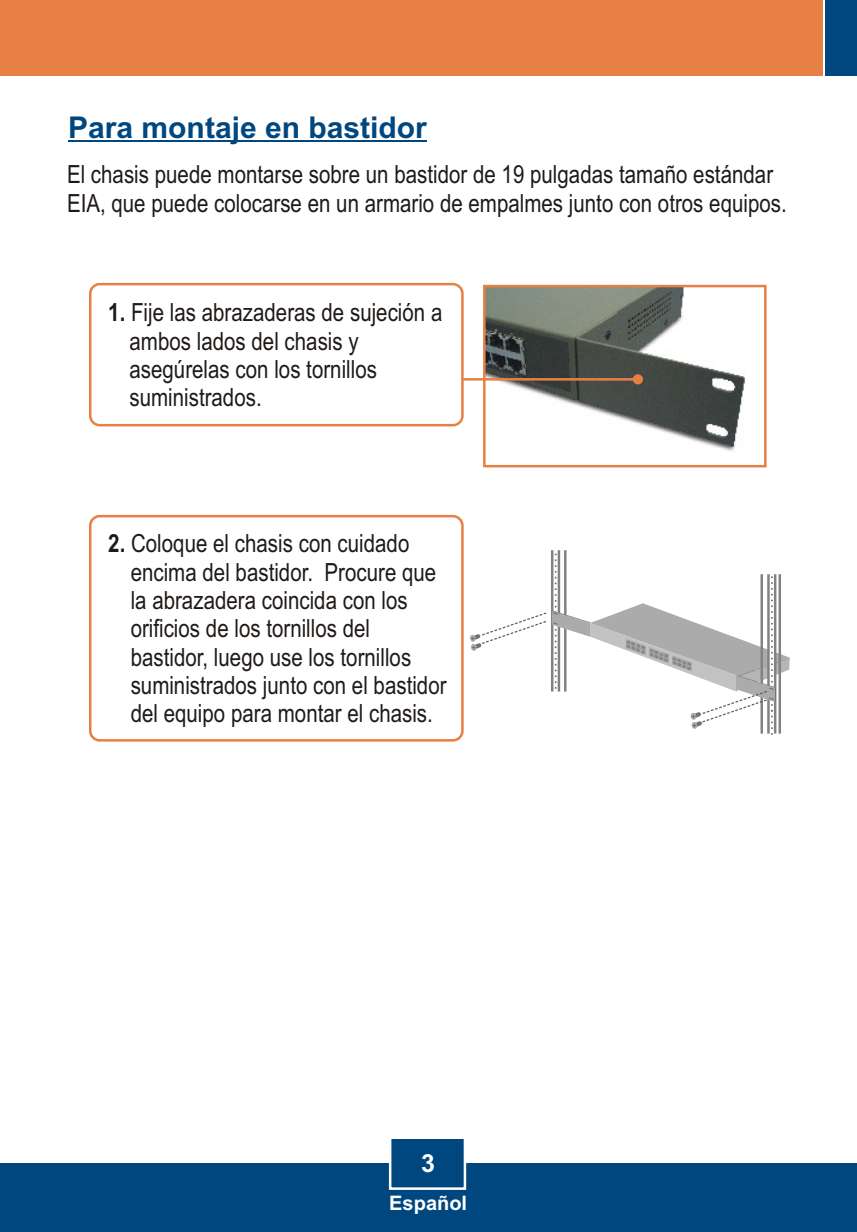
<style>
.page{position:relative;width:857px;height:1232px;background:#fff}
.page>*{position:absolute;margin:0;border:0;box-sizing:border-box;transform-origin:0 0}
.t1{font:700 30px "Arial";color:#004780}
.t2{font:25px/28.2px "Arial Narrow";color:#1f1a17}
.t3{font:700 25px "Arial";color:#fff}
.t4{font:700 20px "Arial";color:#fff}
.s1{font-weight:700}
</style>
<div class="page">
<img style="left:486px;top:288px;width:258px;height:163px">
<div style="left:483px;top:285px;width:283px;height:182px;border:2px solid #e88045"></div>
<svg style="left:463px;top:374px;width:179px;height:10px;background:#8a6f5c"></svg>
<div style="left:0;top:1163px;width:856px;height:68px;background:#004780"></div>
<div style="left:0;top:0;width:822px;height:76px;background:#e88045"></div>
<div style="left:824px;top:0;width:32px;height:76px;background:#004780"></div>
<svg style="left:388px;top:1139px;width:79px;height:51px"></svg>
<div style="left:89px;top:283px;width:374px;height:143px;background:#fff;border:3px solid #e88045;border-radius:9px"></div>
<div style="left:89px;top:515px;width:374px;height:226px;background:#fff;border:3px solid #e88045;border-radius:9px"></div>
<hr style="left:68px;top:140px;width:359px;height:2px;background:#004780">
<hr style="left:550px;top:550px;width:3px;height:141px;background:#828282">
<hr style="left:557px;top:550px;width:3px;height:141px;background:#828282">
<hr style="left:563px;top:550px;width:3px;height:141px;background:#828282">
<svg style="left:470px;top:553px;width:319px;height:181px"></svg>
<p class="t1" style="left:68px;top:116px;width:360px">Para montaje en bastidor</p>
<p class="t2" style="left:67px;top:163px;width:721px">El chasis puede montarse sobre un bastidor de 19 pulgadas tamaño estándar<br>EIA, que puede colocarse en un armario de empalmes junto con otros equipos.</p>
<p class="t2" style="left:129px;top:300px;width:314px;text-indent:-21px"><span class="s1">1.</span> Fije las abrazaderas de sujeción a ambos lados del chasis y asegúrelas con los tornillos suministrados.</p>
<p class="t2" style="left:131px;top:531px;width:317px;text-indent:-22px"><span class="s1">2.</span> Coloque el chasis con cuidado encima del bastidor. Procure que la abrazadera coincida con los orificios de los tornillos del bastidor, luego use los tornillos suministrados junto con el bastidor del equipo para montar el chasis.</p>
<p class="t3" style="left:421px;top:1153px;width:15px">3</p>
<p class="t4" style="left:389px;top:1194px;width:79px">Español</p>
</div>
